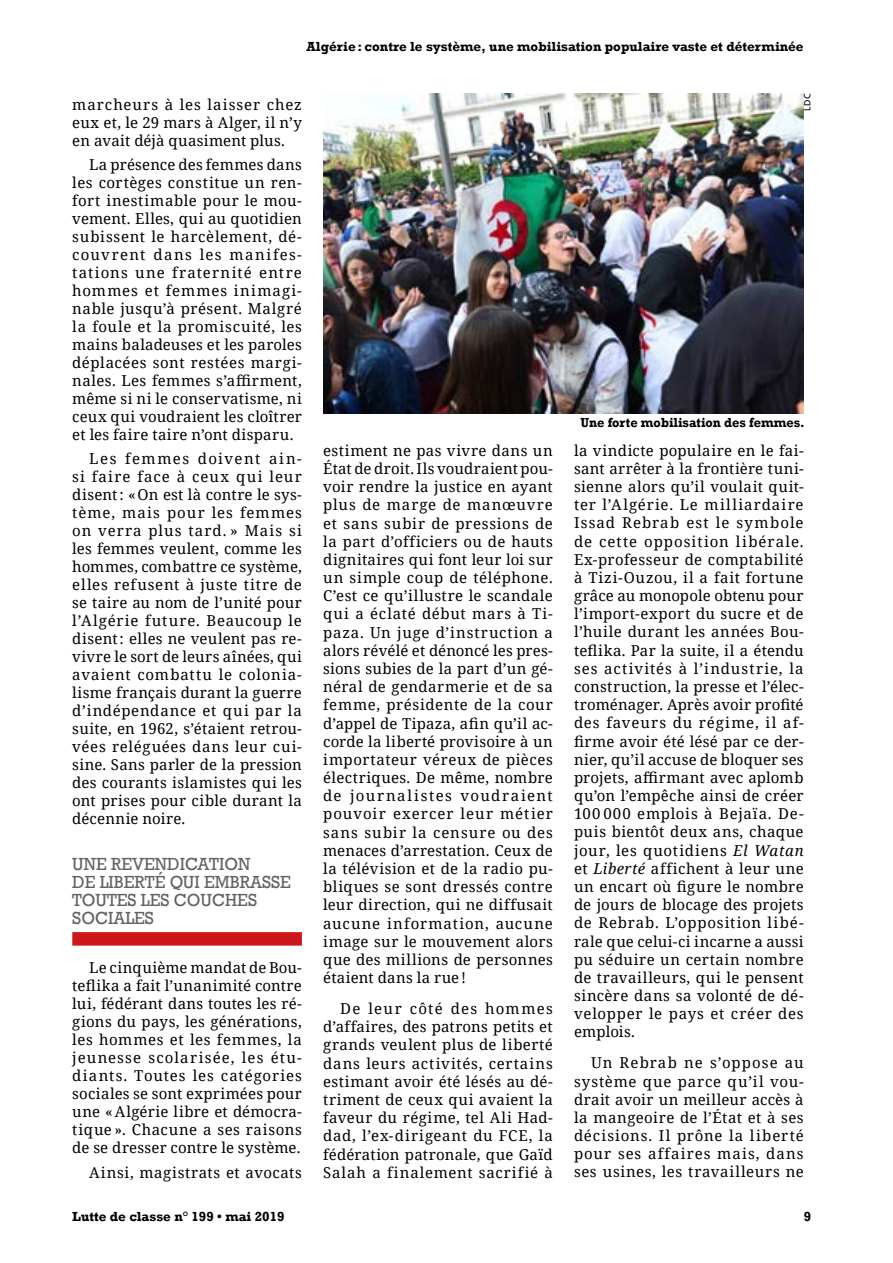
<style>
.page{position:relative;width:893px;height:1263px;background:#fff}
.page>*{position:absolute;margin:0;border:0;box-sizing:border-box;transform-origin:0 0}
.t1{font:18px/18px "Rockwell";color:#646363;scale:.95 1}
.t2{font:15px/18.1px "Noto Serif";letter-spacing:.03em;color:#000;text-align:justify}
.t3{font:700 13.5px "Rockwell";color:#000}
.t4{font:700 13.5px "Rockwell";color:#000;scale:.95 1}
.t5{font:9px "Frutiger";color:#000}
.s1{font-style:italic}
</style>
<div class="page">
<div style="left:72px;top:932px;width:230px;height:14px;background:#cd171a"></div>
<img style="left:323px;top:94px;width:481px;height:319px">
<p class="t3" style="left:306px;top:39px;width:499px">Algérie: contre le système, une mobilisation populaire vaste et déterminée</p>
<p class="t2" style="left:72px;top:95px;width:231px">marcheurs à les laisser chez eux et, le 29 mars à Alger, il n’y en avait déjà quasiment plus.</p>
<p class="t2" style="left:72px;top:155px;width:231px;text-indent:17px">La présence des femmes dans les cortèges constitue un ren&shy;fort inestimable pour le mou&shy;vement. Elles, qui au quotidien subissent le harcèlement, dé&shy;couvrent dans les manifes&shy;tations une fraternité entre hommes et femmes inimagi&shy;nable jusqu’à présent. Malgré la foule et la promiscuité, les mains baladeuses et les paroles déplacées sont restées margi&shy;nales. Les femmes s’affirment, même si ni le conservatisme, ni ceux qui voudraient les cloîtrer et les faire taire n’ont disparu.</p>
<p class="t2" style="left:72px;top:449px;width:231px;text-indent:17px">Les femmes doivent ain&shy;si faire face à ceux qui leur disent: «On est là contre le sys&shy;tème, mais pour les femmes on verra plus tard. » Mais si les femmes veulent, comme les hommes, combattre ce système, elles refusent à juste titre de se taire au nom de l’unité pour l’Algérie future. Beaucoup le disent: elles ne veulent pas re&shy;vivre le sort de leurs aînées, qui avaient combattu le colonia&shy;lisme français durant la guerre d’indépendance et qui par la suite, en 1962, s’étaient retrou&shy;vées reléguées dans leur cui&shy;sine. Sans parler de la pression des courants islamistes qui les ont prises pour cible durant la décennie noire.</p>
<p class="t1" style="left:72px;top:855px;width:232px">UNE REVENDICATION<br>DE LIBERTÉ QUI EMBRASSE<br>TOUTES LES COUCHES<br>SOCIALES</p>
<p class="t2" style="left:72px;top:958px;width:231px;text-indent:17px">Le cinquième mandat de Bou&shy;teflika a fait l’unanimité contre lui, fédérant dans toutes les ré&shy;gions du pays, les générations, les hommes et les femmes, la jeunesse scolarisée, les étu&shy;diants. Toutes les catégories sociales se sont exprimées pour une «Algérie libre et démocra&shy;tique ». Chacune a ses raisons de se dresser contre le système.</p>
<p class="t2" style="left:89px;top:1162px;width:214px">Ainsi, magistrats et avocats</p>
<p class="t3" style="left:72px;top:1208px;width:214px">Lutte de classe n° 199 • mai 2019</p>
<p class="t5" style="left:802px;top:111px;width:18px;rotate:-90deg">LDC</p>
<p class="t2" style="left:323px;top:441px;width:231px">estiment ne pas vivre dans un État de droit. Ils voudraient pou&shy;voir rendre la justice en ayant plus de marge de manœuvre et sans subir de pressions de la part d’officiers ou de hauts dignitaires qui font leur loi sur un simple coup de téléphone.<br>C’est ce qu’illustre le scandale qui a éclaté début mars à Ti&shy;paza. Un juge d’instruction a alors révélé et dénoncé les pres&shy;sions subies de la part d’un gé&shy;néral de gendarmerie et de sa femme, présidente de la cour d’appel de Tipaza, afin qu’il ac&shy;corde la liberté provisoire à un importateur véreux de pièces électriques. De même, nombre de journalistes voudraient pouvoir exercer leur métier sans subir la censure ou des menaces d’arrestation. Ceux de la télévision et de la radio pu&shy;bliques se sont dressés contre leur direction, qui ne diffusait aucune information, aucune image sur le mouvement alors que des millions de personnes étaient dans la rue!</p>
<p class="t2" style="left:323px;top:999px;width:231px;text-indent:17px">De leur côté des hommes d’affaires, des patrons petits et grands veulent plus de liberté dans leurs activités, certains estimant avoir été lésés au dé&shy;triment de ceux qui avaient la faveur du régime, tel Ali Had&shy;dad, l’ex-dirigeant du FCE, la fédération patronale, que Gaïd Salah a finalement sacrifié à</p>
<p class="t4" style="left:580px;top:414px;width:237px">Une forte mobilisation des femmes.</p>
<p class="t2" style="left:574px;top:440px;width:231px">la vindicte populaire en le fai&shy;sant arrêter à la frontière tuni&shy;sienne alors qu’il voulait quit&shy;ter l’Algérie. Le milliardaire Issad Rebrab est le symbole de cette opposition libérale.<br>Ex-professeur de comptabilité à Tizi-Ouzou, il a fait fortune grâce au monopole obtenu pour l’import-export du sucre et de l’huile durant les années Bou&shy;teflika. Par la suite, il a étendu ses activités à l’industrie, la construction, la presse et l’élec&shy;troménager. Après avoir profité des faveurs du régime, il af&shy;firme avoir été lésé par ce der&shy;nier, qu’il accuse de bloquer ses projets, affirmant avec aplomb qu’on l’empêche ainsi de créer 100 000 emplois à Bejaïa. De&shy;puis bientôt deux ans, chaque jour, les quotidiens <span class="s1">El Watan </span>et <span class="s1">Liberté</span> affichent à leur une un encart où figure le nombre de jours de blocage des projets de Rebrab. L’opposition libé&shy;rale que celui-ci incarne a aussi pu séduire un certain nombre de travailleurs, qui le pensent sincère dans sa volonté de dé&shy;velopper le pays et créer des emplois.</p>
<p class="t2" style="left:574px;top:1053px;width:231px;text-indent:17px">Un Rebrab ne s’oppose au système que parce qu’il vou&shy;drait avoir un meilleur accès à la mangeoire de l’État et à ses décisions. Il prône la liberté pour ses affaires mais, dans ses usines, les travailleurs ne</p>
<p class="t3" style="left:804px;top:1208px;width:9px">9</p>
</div>
